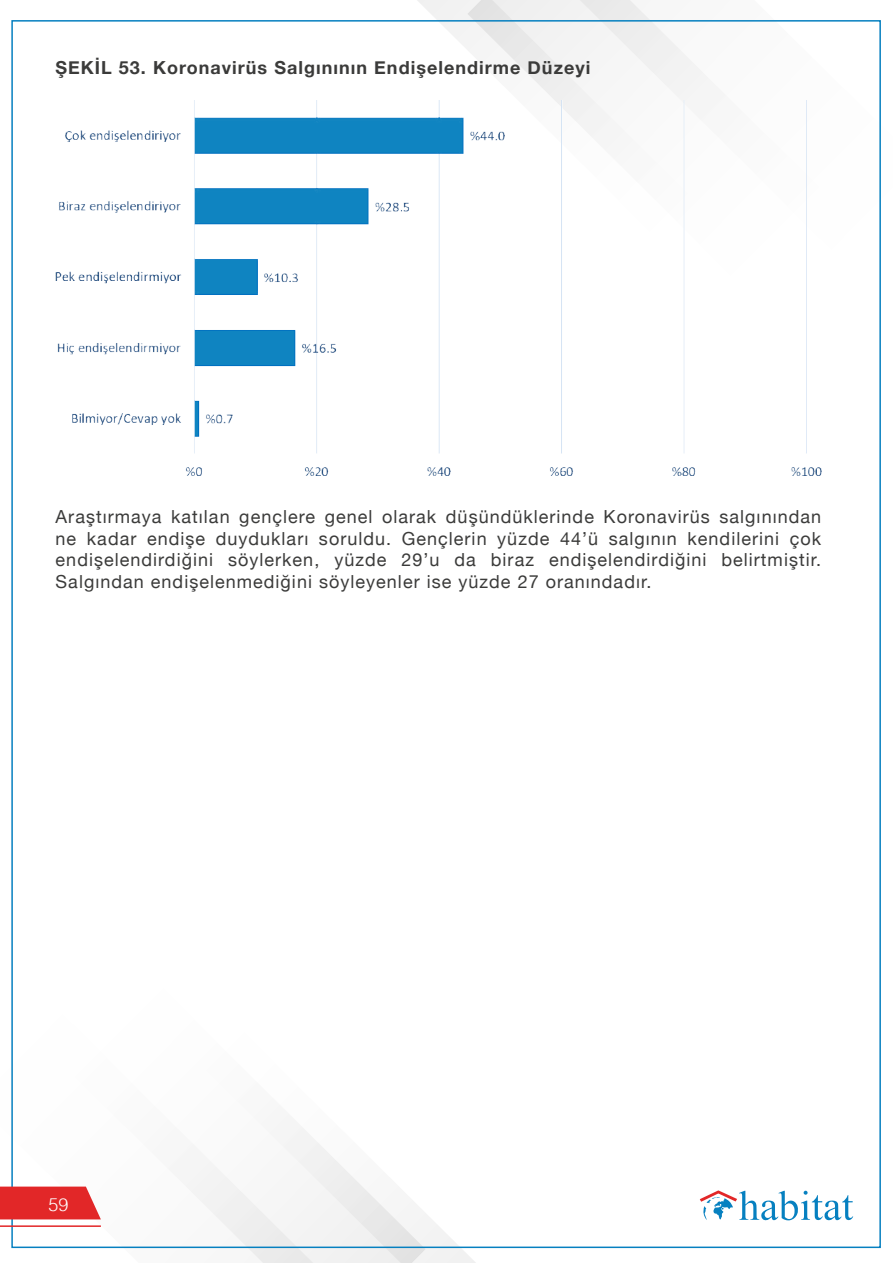
<style>
.page{position:relative;width:893px;height:1263px;background:#fff}
.page>*{position:absolute;margin:0;border:0;box-sizing:border-box;transform-origin:0 0}
.t1{font:18px/21.6px "Helvetica Neue";letter-spacing:.055em;color:#3b3b3a;text-align:justify}
.t2{font:700 18px "Helvetica Neue";letter-spacing:.055em;color:#3b3b3a}
.t3{font:300 18px "Helvetica";color:#fff}
</style>
<div class="page">
<svg style="left:417px;top:0;width:47px;height:101px"></svg>
<svg style="left:464px;top:0;width:343px;height:101px"></svg>
<svg style="left:429px;top:1217px;width:66px;height:46px"></svg>
<svg style="left:0;top:1127px;width:429px;height:136px"></svg>
<svg style="left:0;top:1186px;width:101px;height:33px;background:#e43a3b"></svg>
<hr style="left:0;top:1225px;width:101px;height:2px;background:#e22728">
<img style="left:55px;top:101px;width:766px;height:374px">
<svg style="left:700px;top:1190px;width:153px;height:30px"></svg>
<p class="t2" style="left:55px;top:53px;width:536px">ŞEKİL 53. Koronavirüs Salgınının Endişelendirme Düzeyi</p>
<p class="t1" style="left:56px;top:507px;width:767px">Araştırmaya katılan gençlere genel olarak düşündüklerinde Koronavirüs salgınından ne kadar endişe duydukları soruldu. Gençlerin yüzde 44’ü salgının kendilerini çok endişelendirdiğini söylerken, yüzde 29’u da biraz endişelendirdiğini belirtmiştir.<br>Salgından endişelenmediğini söyleyenler ise yüzde 27 oranındadır.</p>
<p class="t3" style="left:49px;top:1190px;width:22px">59</p>
</div>
